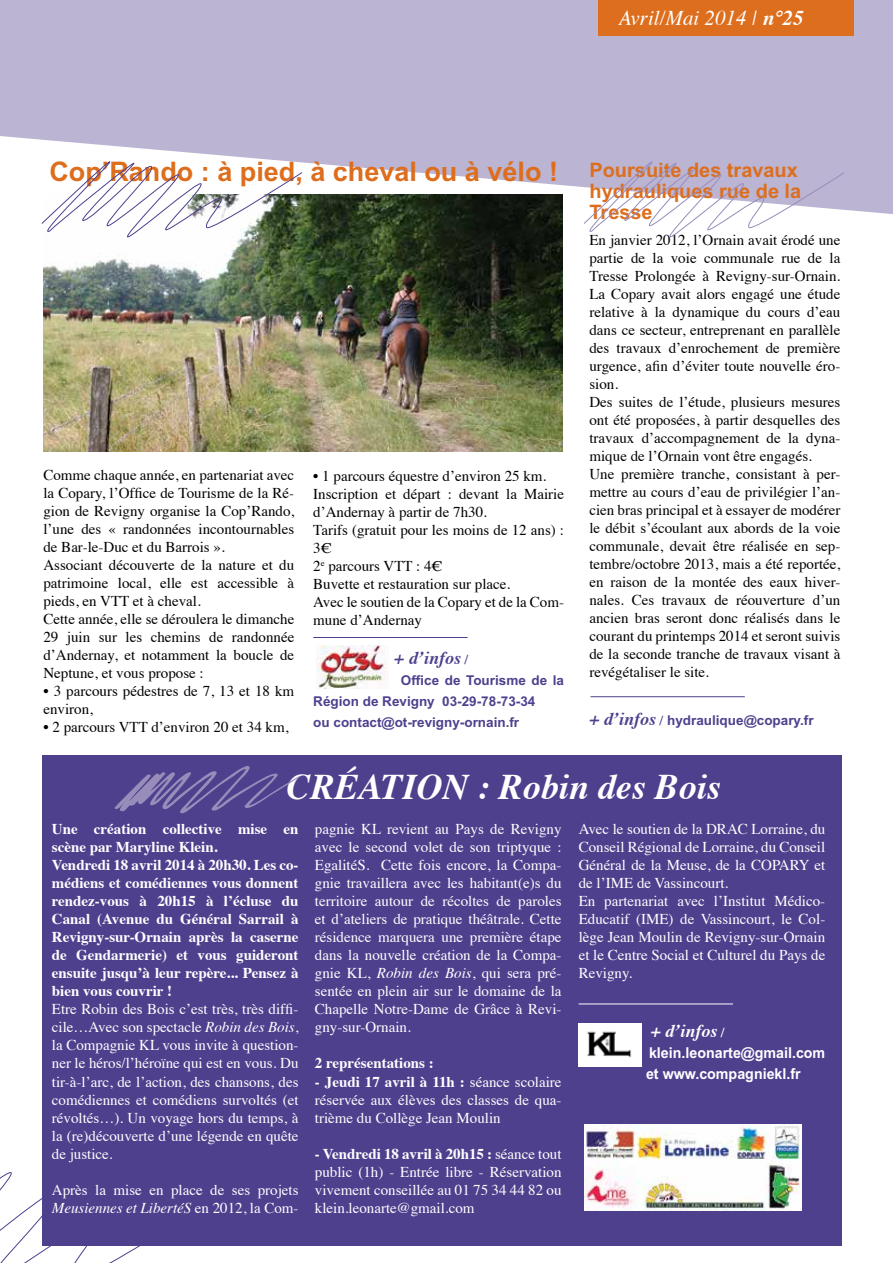
<style>
.page{position:relative;width:893px;height:1263px;background:#bbb4d2}
.page>*{position:absolute;margin:0;border:0;box-sizing:border-box;transform-origin:0 0}
.t1{font:italic 700 36px "Times";color:#fff}
.t2{font:700 27px "Arial";color:#dd6e1d}
.t3{font:italic 21px "Times";color:#fff}
.t4{font:700 19.95px/21px "Arial";color:#dd6e1d}
.t5{font:italic 700 18px "Times";color:#4f408e}
.t6{font:italic 700 18px "Times";color:#fff}
.t7{font:15px/18px "Times";color:#000}
.t8{font:15px/18px "Times";color:#fff;text-align:justify}
.t9{font:700 15px/18px "Times";color:#fff}
.t10{font:700 15px/21px "Arial";color:#fff;scale:.95 1}
.t11{font:700 13.5px/21px "Arial";color:#4f408e}
.s1{font-weight:700}
.s2{font-family:"Times";font-style:italic;font-size:18px}
.s3{font-family:"Times";font-style:italic}
.s4{font-size:13.5px}
.s5{font-style:italic}
</style>
<div class="page">
<div style="left:0;top:136px;width:893px;height:1127px;background:#fff"></div>
<div style="left:598px;top:0;width:255px;height:36px;background:#dd6e1d"></div>
<hr style="left:43px;top:479px;width:445px;height:1px;background:#fff">
<div style="left:43px;top:755px;width:799px;height:491px;background:#4f408e"></div>
<svg style="left:0;top:1137px;width:264px;height:126px"></svg>
<hr style="left:313px;top:637px;width:154px;height:1px;background:#4f408e">
<img style="left:317px;top:646px;width:71px;height:42px">
<svg style="left:114px;top:766px;width:187px;height:48px"></svg>
<img style="left:43px;top:195px;width:520px;height:257px">
<img style="left:584px;top:1124px;width:218px;height:86px">
<svg style="left:35px;top:148px;width:267px;height:93px;background:#e2e3e5"></svg>
<hr style="left:579px;top:1003px;width:154px;height:1px;background:#fff">
<hr style="left:590px;top:696px;width:155px;height:1px;background:#4f408e">
<svg style="left:577px;top:157px;width:267px;height:84px"></svg>
<img style="left:579px;top:1024px;width:62px;height:43px">
<h3 class="t3" style="left:619px;top:0;width:187px">Avril/Mai 2014 | <span class="s1">n°25</span></h3>
<h2 class="t2" style="left:49px;top:156px;width:510px">Cop’Rando : à pied, à cheval ou à vélo !</h2>
<h3 class="t4" style="left:589px;top:160px;width:213px">Poursuite des travaux hydrauliques rue de la<br>Tresse</h3>
<p class="t7" style="left:589px;top:229px;width:252px">En janvier 2012, l’Ornain avait érodé une partie de la voie communale rue de la Tresse Prolongée à Revigny-sur-Ornain.<br>La Copary avait alors engagé une étude relative à la dynamique du cours d’eau dans ce secteur, entreprenant en parallèle des travaux d’enrochement de première urgence, afin d’éviter toute nouvelle éro&shy;sion.<br>Des suites de l’étude, plusieurs mesures ont été proposées, à partir desquelles des travaux d’accompagnement de la dyna&shy;mique de l’Ornain vont être engagés.<br>Une première tranche, consistant à per&shy;mettre au cours d’eau de privilégier l’an&shy;cien bras principal et à essayer de modérer le débit s’écoulant aux abords de la voie communale, devait être réalisée en sep&shy;tembre/octobre 2013, mais a été reportée, en raison de la montée des eaux hiver&shy;nales. Ces travaux de réouverture d’un ancien bras seront donc réalisés dans le courant du printemps 2014 et seront suivis de la seconde tranche de travaux visant à revégétaliser le site.</p>
<p class="t11" style="left:589px;top:710px;width:226px"><span class="s2">+ d’infos</span> <span class="s3">/</span> hydraulique@copary.fr</p>
<p class="t7" style="left:43px;top:465px;width:252px">Comme chaque année, en partenariat avec la Copary, l’Office de Tourisme de la Ré&shy;gion de Revigny organise la Cop’Rando, l’une des « randonnées incontournables de Bar-le-Duc et du Barrois ».<br>Associant découverte de la nature et du patrimoine local, elle est accessible à pieds, en VTT et à cheval.<br>Cette année, elle se déroulera le dimanche 29 juin sur les chemins de randonnée d’Andernay, et notamment la boucle de Neptune, et vous propose :</p>
<p class="t7" style="left:43px;top:681px;width:252px">• 3 parcours pédestres de 7, 13 et 18 km environ,</p>
<p class="t7" style="left:43px;top:717px;width:247px">• 2 parcours VTT d’environ 20 et 34 km,</p>
<p class="t7" style="left:313px;top:466px;width:252px">• 1 parcours équestre d’environ 25 km.<br>Inscription et départ : devant la Mairie d’Andernay à partir de 7h30.<br>Tarifs (gratuit pour les moins de 12 ans) :<br>3€<br>2<sup>e</sup> parcours VTT : 4€<br>Buvette et restauration sur place.<br>Avec le soutien de la Copary et de la Com&shy;mune d’Andernay</p>
<p class="t5" style="left:394px;top:641px;width:75px">+ d’infos <span class="s4">/</span></p>
<p class="t11" style="left:313px;top:670px;width:252px;text-indent:88px">Office de Tourisme de la<br>Région de Revigny 03-29-78-73-34<br>ou contact@ot-revigny-ornain.fr</p>
<h1 class="t1" style="left:287px;top:753px;width:436px">CRÉATION : Robin des Bois</h1>
<p class="t8" style="left:315px;top:819px;width:248px">pagnie KL revient au Pays de Revigny avec le second volet de son triptyque :<br>EgalitéS. Cette fois encore, la Compa&shy;gnie travaillera avec les habitant(e)s du territoire autour de récoltes de paroles et d’ateliers de pratique théâtrale. Cette résidence marquera une première étape dans la nouvelle création de la Compa&shy;gnie KL, <span class="s5">Robin des Bois</span>, qui sera pré&shy;sentée en plein air sur le domaine de la Chapelle Notre-Dame de Grâce à Revi&shy;gny-sur-Ornain.</p>
<p class="t9" style="left:315px;top:1053px;width:120px">2 représentations :</p>
<p class="t8" style="left:315px;top:1071px;width:248px"><span class="s1">- Jeudi 17 avril à 11h :</span> séance scolaire réservée aux élèves des classes de qua&shy;trième du Collège Jean Moulin</p>
<p class="t8" style="left:315px;top:1143px;width:248px"><span class="s1">- Vendredi 18 avril à 20h15 :</span> séance tout public (1h) - Entrée libre - Réservation vivement conseillée au 01 75 34 44 82 ou klein.leonarte@gmail.com</p>
<p class="t9" style="left:52px;top:819px;width:248px">Une création collective mise en scène par Maryline Klein.<br>Vendredi 18 avril 2014 à 20h30. Les co&shy;médiens et comédiennes vous donnent rendez-vous à 20h15 à l’écluse du Canal (Avenue du Général Sarrail à Revigny-sur-Ornain après la caserne de Gendarmerie) et vous guideront ensuite jusqu’à leur repère... Pensez à bien vous couvrir !</p>
<p class="t8" style="left:52px;top:999px;width:248px">Etre Robin des Bois c’est très, très diffi&shy;cile…Avec son spectacle <span class="s5">Robin des Bois</span>, la Compagnie KL vous invite à question&shy;ner le héros/l’héroïne qui est en vous. Du tir-à-l’arc, de l’action, des chansons, des comédiennes et comédiens survoltés (et révoltés…). Un voyage hors du temps, à la (re)découverte d’une légende en quête de justice.</p>
<p class="t8" style="left:52px;top:1179px;width:248px">Après la mise en place de ses projets<br><span class="s5">Meusiennes et LibertéS</span> en 2012, la Com-</p>
<p class="t8" style="left:579px;top:819px;width:248px;text-align:left">Avec le soutien de la DRAC Lorraine, du Conseil Régional de Lorraine, du Conseil Général de la Meuse, de la COPARY et de l’IME de Vassincourt.<br>En partenariat avec l’Institut Médico-Educatif (IME) de Vassincourt, le Col&shy;lège Jean Moulin de Revigny-sur-Ornain et le Centre Social et Culturel du Pays de Revigny.</p>
<p class="t6" style="left:651px;top:1014px;width:75px">+ d’infos <span class="s4">/</span></p>
<p class="t10" style="left:646px;top:1042px;width:190px">klein.leonarte@gmail.com et www.compagniekl.fr</p>
</div>
